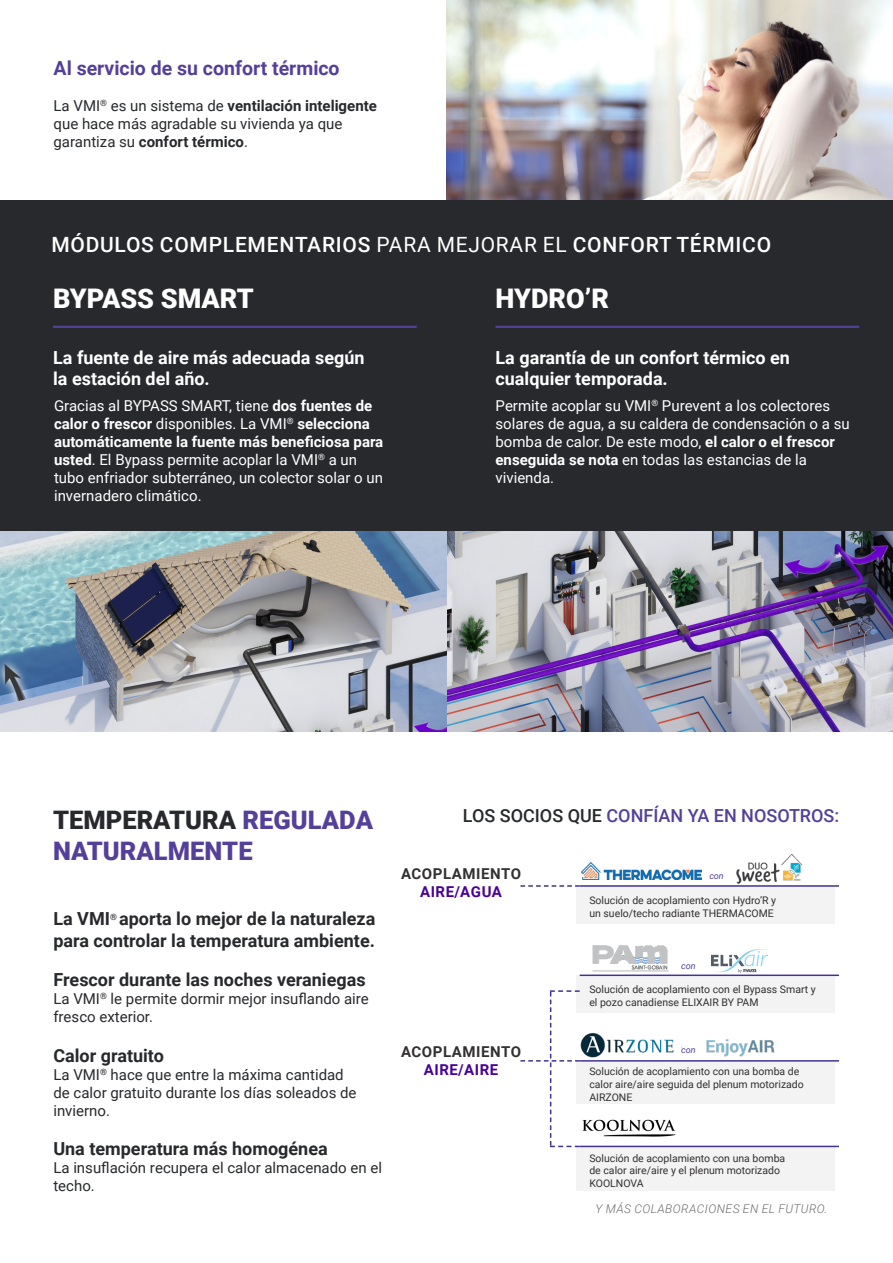
<style>
.page{position:relative;width:893px;height:1263px;background:#fff}
.page>*{position:absolute;margin:0;border:0;box-sizing:border-box;transform-origin:0 0}
.paragraphe{font:900 27px "Roboto";color:#fff}
.paragraphe-2{font:900 25.5px/30.6px "Roboto";color:#54409a}
.paragraphe-3{font:500 21px "Roboto";letter-spacing:.035em;color:#fff}
.PARAGRAPHE_noir{font:700 19.5px "Roboto";color:#54409a}
.PARAGRAPHE_noir-2{font:700 18px/21.6px "Roboto";color:#28292d}
.PARAGRAPHE_noir-3{font:700 18px/21.6px "Roboto";color:#fff}
.paragraphe-4{font:500 18px "Roboto";color:#54409a}
.PARAGRAPHE_noir-4{font:15px/18px "Roboto";color:#fff}
.PARAGRAPHE_noir-5{font:15px/18px "Roboto";color:#28292d}
.t1{font:700 15px "Roboto";letter-spacing:.035em;color:#323031}
.t2{font:700 15px "Roboto";letter-spacing:.035em;color:#49009a}
.t3{font:italic 300 12px "Roboto";letter-spacing:.035em;color:#6c6d70}
.t4{font:10.5px/12.6px "Roboto";color:#323031}
.t5{font:italic 9px "Roboto";color:#54409a}
.s1{font-weight:700}
.s2{font-weight:400}
.s3{color:#28292d}
</style>
<div class="page">
<div style="left:0;top:200px;width:893px;height:344px;background:#28292d"></div>
<img style="left:446px;top:0;width:447px;height:200px">
<img style="left:0;top:531px;width:893px;height:200px">
<hr style="left:495px;top:326px;width:364px;height:2px;background:#54409a">
<hr style="left:53px;top:326px;width:364px;height:2px;background:#54409a">
<div style="left:577px;top:975px;width:258px;height:38px;background:#f3f3f3"></div>
<div style="left:577px;top:1061px;width:258px;height:43px;background:#f3f3f3"></div>
<div style="left:577px;top:1146px;width:258px;height:45px;background:#f3f3f3"></div>
<div style="left:577px;top:886px;width:258px;height:38px;background:#f3f3f3"></div>
<svg style="left:520px;top:885px;width:60px;height:2px"></svg>
<hr style="left:580px;top:974px;width:259px;height:2px;background:#443193">
<hr style="left:580px;top:1060px;width:259px;height:1px;background:#443193">
<hr style="left:580px;top:885px;width:259px;height:2px;background:#443193">
<hr style="left:580px;top:1146px;width:259px;height:1px;background:#443193">
<svg style="left:520px;top:990px;width:60px;height:157px"></svg>
<img style="left:581px;top:862px;width:120px;height:18px">
<img style="left:736px;top:854px;width:67px;height:30px">
<img style="left:711px;top:949px;width:56px;height:24px">
<img style="left:706px;top:1039px;width:69px;height:18px">
<img style="left:592px;top:945px;width:77px;height:27px">
<img style="left:582px;top:1119px;width:94px;height:18px">
<img style="left:577px;top:1031px;width:97px;height:27px">
<p class="PARAGRAPHE_noir" style="left:54px;top:55px;width:288px">Al servicio de su confort térmico</p>
<p class="PARAGRAPHE_noir-5" style="left:54px;top:96px;width:325px">La VMI<sup>®</sup> es un sistema de <span class="s1">ventilación inteligente </span>que hace más agradable su vivienda ya que garantiza su <span class="s1">confort térmico</span>.</p>
<p class="paragraphe-3" style="left:51px;top:229px;width:721px">MÓDULOS COMPLEMENTARIOS <span class="s2">PARA MEJORAR EL</span> CONFORT TÉRMICO</p>
<p class="paragraphe" style="left:53px;top:280px;width:202px">BYPASS SMART</p>
<p class="PARAGRAPHE_noir-3" style="left:53px;top:346px;width:313px">La fuente de aire más adecuada según la estación del año.</p>
<p class="PARAGRAPHE_noir-4" style="left:54px;top:396px;width:331px">Gracias al BYPASS SMART, tiene <span class="s1">dos fuentes de calor o frescor</span> disponibles. La VMI<sup>®</sup> <span class="s1">selecciona automáticamente la fuente más beneficiosa para usted</span>. El Bypass permite acoplar la VMI<sup>®</sup> a un tubo enfriador subterráneo, un colector solar o un invernadero climático.</p>
<p class="paragraphe" style="left:495px;top:280px;width:115px">HYDRO’R</p>
<p class="PARAGRAPHE_noir-3" style="left:495px;top:346px;width:296px">La garantía de un confort térmico en cualquier temporada.</p>
<p class="PARAGRAPHE_noir-4" style="left:495px;top:396px;width:356px">Permite acoplar su VMI<sup>®</sup> Purevent a los colectores solares de agua, a su caldera de condensación o a su bomba de calor. De este modo, <span class="s1">el calor o el frescor enseguida se nota</span> en todas las estancias de la vivienda.</p>
<p class="paragraphe-2" style="left:53px;top:804px;width:321px"><span class="s3">TEMPERATURA</span> REGULADA<br>NATURALMENTE</p>
<p class="PARAGRAPHE_noir-2" style="left:53px;top:907px;width:323px">La VMI<sup>®</sup> aporta lo mejor de la naturaleza para controlar la temperatura ambiente.</p>
<p class="PARAGRAPHE_noir-2" style="left:53px;top:968px;width:314px">Frescor durante las noches veraniegas</p>
<p class="PARAGRAPHE_noir-5" style="left:53px;top:989px;width:317px">La VMI<sup>®</sup> le permite dormir mejor insuflando aire fresco exterior.</p>
<p class="PARAGRAPHE_noir-2" style="left:53px;top:1044px;width:112px">Calor gratuito</p>
<p class="PARAGRAPHE_noir-5" style="left:53px;top:1065px;width:305px">La VMI<sup>®</sup> hace que entre la máxima cantidad de calor gratuito durante los días soleados de invierno.</p>
<p class="PARAGRAPHE_noir-2" style="left:53px;top:1137px;width:276px">Una temperatura más homogénea</p>
<p class="PARAGRAPHE_noir-5" style="left:53px;top:1158px;width:330px">La insuflación recupera el calor almacenado en el techo.</p>
<p class="paragraphe-4" style="left:463px;top:802px;width:378px"><span class="s3">LOS SOCIOS QUE</span> CONFÍAN YA EN NOSOTROS:</p>
<p class="t1" style="left:401px;top:863px;width:122px">ACOPLAMIENTO</p>
<p class="t2" style="left:420px;top:881px;width:83px">AIRE/AGUA</p>
<p class="t1" style="left:401px;top:1041px;width:122px">ACOPLAMIENTO</p>
<p class="t2" style="left:424px;top:1059px;width:76px">AIRE/AIRE</p>
<p class="t5" style="left:709px;top:869px;width:16px">con</p>
<p class="t4" style="left:589px;top:893px;width:188px">Solución de acoplamiento con Hydro’R y un suelo/techo radiante THERMACOME</p>
<p class="t5" style="left:681px;top:960px;width:16px">con</p>
<p class="t4" style="left:589px;top:983px;width:228px">Solución de acoplamiento con el Bypass Smart y el pozo canadiense ELIXAIR BY PAM</p>
<p class="t5" style="left:681px;top:1043px;width:16px">con</p>
<p class="t4" style="left:589px;top:1065px;width:216px">Solución de acoplamiento con una bomba de calor aire/aire seguida del plenum motorizado<br>AIRZONE</p>
<p class="t4" style="left:589px;top:1151px;width:197px">Solución de acoplamiento con una bomba de calor aire/aire y el plenum motorizado<br>KOOLNOVA</p>
<p class="t3" style="left:595px;top:1200px;width:233px">Y MÁS COLABORACIONES EN EL FUTURO.</p>
</div>
